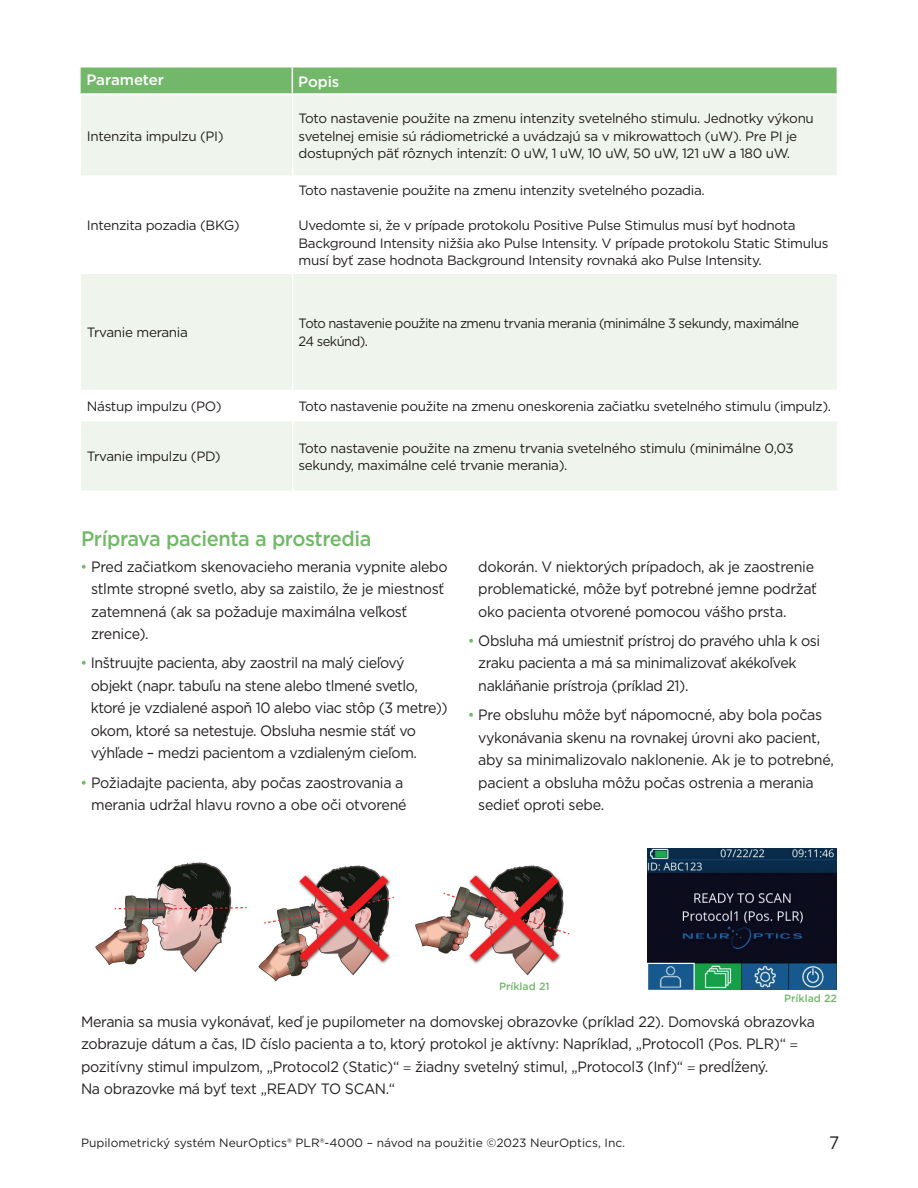
<style>
.page{position:relative;width:918px;height:1188px;background:#fff}
.page>*{position:absolute;margin:0;border:0;box-sizing:border-box;transform-origin:0 0}
.t1{font:500 21px "Gotham";letter-spacing:-.02em;color:#73b86a;scale:.95 1}
.t2{font:18px "Gotham";color:#231f20;scale:.95 1}
.t3{font:15px/22.5px "Gotham";letter-spacing:-.02em;color:#231f20;scale:.95 1}
.Bodycopy{font:500 15px "Gotham";letter-spacing:-.01em;color:#fff}
.t4{font:13.5px/17.7px "Gotham";letter-spacing:-.025em;color:#231f20}
.t5{font:13.5px/17.7px "Gotham";letter-spacing:-.025em;color:#231f20;scale:.96 1}
.t6{font:12px "Gotham";color:#231f20}
.t7{font:500 10.5px "Gotham";color:#73b86a}
.s1{color:#73b86a}
.s2{font-family:"Minion Pro"}
</style>
<div class="page">
<img style="left:95px;top:862px;width:474px;height:120px">
<img style="left:647px;top:849px;width:190px;height:141px">
<div style="left:81px;top:95px;width:756px;height:396px;background:#eff5ec"></div>
<svg style="left:81px;top:177px;width:756px;height:243px"></svg>
<hr style="left:293px;top:175px;width:544px;height:2px;background:#fff">
<hr style="left:293px;top:273px;width:544px;height:1px;background:#fff">
<hr style="left:293px;top:390px;width:544px;height:1px;background:#fff">
<hr style="left:293px;top:420px;width:544px;height:1px;background:#fff">
<hr style="left:292px;top:95px;width:1px;height:80px;background:#fff">
<hr style="left:81px;top:175px;width:212px;height:2px;background:#fff">
<hr style="left:292px;top:177px;width:1px;height:96px;background:#fff">
<hr style="left:81px;top:273px;width:212px;height:1px;background:#fff">
<hr style="left:292px;top:274px;width:1px;height:116px;background:#fff">
<hr style="left:81px;top:390px;width:212px;height:1px;background:#fff">
<svg style="left:292px;top:391px;width:1px;height:29px"></svg>
<hr style="left:81px;top:420px;width:212px;height:1px;background:#fff">
<hr style="left:292px;top:421px;width:1px;height:70px;background:#fff">
<div style="left:81px;top:67px;width:756px;height:26px;background:#73b86a"></div>
<p class="Bodycopy" style="left:87px;top:70px;width:79px">Parameter</p>
<p class="Bodycopy" style="left:298px;top:72px;width:43px">Popis</p>
<p class="t4" style="left:87px;top:127px;width:138px">Intenzita impulzu (PI)</p>
<p class="t4" style="left:87px;top:216px;width:154px">Intenzita pozadia (BKG)</p>
<p class="t4" style="left:299px;top:109px;width:517px">Toto nastavenie použite na zmenu intenzity svetelného stimulu. Jednotky výkonu svetelnej emisie sú rádiometrické a uvádzajú sa v mikrowattoch (uW). Pre PI je dostupných päť rôznych intenzít: 0 uW, 1 uW, 10 uW, 50 uW, 121 uW a 180 uW.</p>
<p class="t4" style="left:299px;top:181px;width:408px">Toto nastavenie použite na zmenu intenzity svetelného pozadia.</p>
<p class="t4" style="left:299px;top:216px;width:532px">Uvedomte si, že v prípade protokolu Positive Pulse Stimulus musí byť hodnota<br>Background Intensity nižšia ako Pulse Intensity. V prípade protokolu Static Stimulus musí byť zase hodnota Background Intensity rovnaká ako Pulse Intensity.</p>
<p class="t4" style="left:87px;top:323px;width:103px">Trvanie merania</p>
<p class="t5" style="left:299px;top:315px;width:523px">Toto nastavenie použite na zmenu trvania merania (minimálne 3 sekundy, maximálne<br>24 sekúnd).</p>
<p class="t4" style="left:87px;top:397px;width:136px">Nástup impulzu (PO)</p>
<p class="t4" style="left:299px;top:397px;width:534px">Toto nastavenie použite na zmenu oneskorenia začiatku svetelného stimulu (impulz).</p>
<p class="t4" style="left:87px;top:447px;width:135px">Trvanie impulzu (PD)</p>
<p class="t4" style="left:299px;top:439px;width:497px">Toto nastavenie použite na zmenu trvania svetelného stimulu (minimálne 0,03 sekundy, maximálne celé trvanie merania).</p>
<p class="t1" style="left:81px;top:524px;width:307px">Príprava pacienta a prostredia</p>
<p class="t3" style="left:91px;top:555px;width:377px;text-indent:-11px"><span class="s1">•</span> Pred začiatkom skenovacieho merania vypnite alebo stlmte stropné svetlo, aby sa zaistilo, že je miestnosť zatemnená (ak sa požaduje maximálna veľkosť zrenice).</p>
<p class="t3" style="left:91px;top:651px;width:377px;text-indent:-10px"><span class="s1">•</span> Inštruujte pacienta, aby zaostril na malý cieľový objekt (napr. tabuľu na stene alebo tlmené svetlo, ktoré je vzdialené aspoň 10 alebo viac stôp (3 metre)) okom, ktoré sa netestuje. Obsluha nesmie stáť vo výhľade – medzi pacientom a vzdialeným cieľom.</p>
<p class="t3" style="left:81px;top:771px;width:345px;text-align:right"><span class="s1">•</span> Požiadajte pacienta, aby počas zaostrovania a merania udržal hlavu rovno a obe oči otvorené</p>
<p class="t3" style="left:478px;top:555px;width:358px">dokorán. V niektorých prípadoch, ak je zaostrenie problematické, môže byť potrebné jemne podržať oko pacienta otvorené pomocou vášho prsta.</p>
<p class="t3" style="left:478px;top:629px;width:362px;text-indent:-11px"><span class="s1">•</span> Obsluha má umiestniť prístroj do pravého uhla k osi zraku pacienta a má sa minimalizovať akékoľvek nakláňanie prístroja (príklad 21).</p>
<p class="t3" style="left:478px;top:703px;width:376px;text-indent:-11px"><span class="s1">•</span> Pre obsluhu môže byť nápomocné, aby bola počas vykonávania skenu na rovnakej úrovni ako pacient, aby sa minimalizovalo naklonenie. Ak je to potrebné, pacient a obsluha môžu počas ostrenia a merania sedieť oproti sebe.</p>
<p class="t7" style="left:499px;top:979px;width:52px">Príklad 21</p>
<p class="t7" style="left:784px;top:991px;width:54px">Príklad 22</p>
<p class="t3" style="left:81px;top:1010px;width:774px">Merania sa musia vykonávať, keď je pupilometer na domovskej obrazovke (príklad 22). Domovská obrazovka zobrazuje dátum a čas, ID číslo pacienta a to, ktorý protokol je aktívny: Napríklad, „Protocol1 (Pos. PLR)“ <span class="s2">= </span>pozitívny stimul impulzom, „Protocol2 (Static)“ <span class="s2">=</span> žiadny svetelný stimul, „Protocol3 (Inf)“ <span class="s2">=</span> predĺžený.<br>Na obrazovke má byť text „READY TO SCAN.“</p>
<p class="t6" style="left:81px;top:1135px;width:546px">Pupilometrický systém NeurOptics® PLR®-4000 – návod na použitie ©2023 NeurOptics, Inc.</p>
<p class="t2" style="left:829px;top:1131px;width:12px">7</p>
</div>
